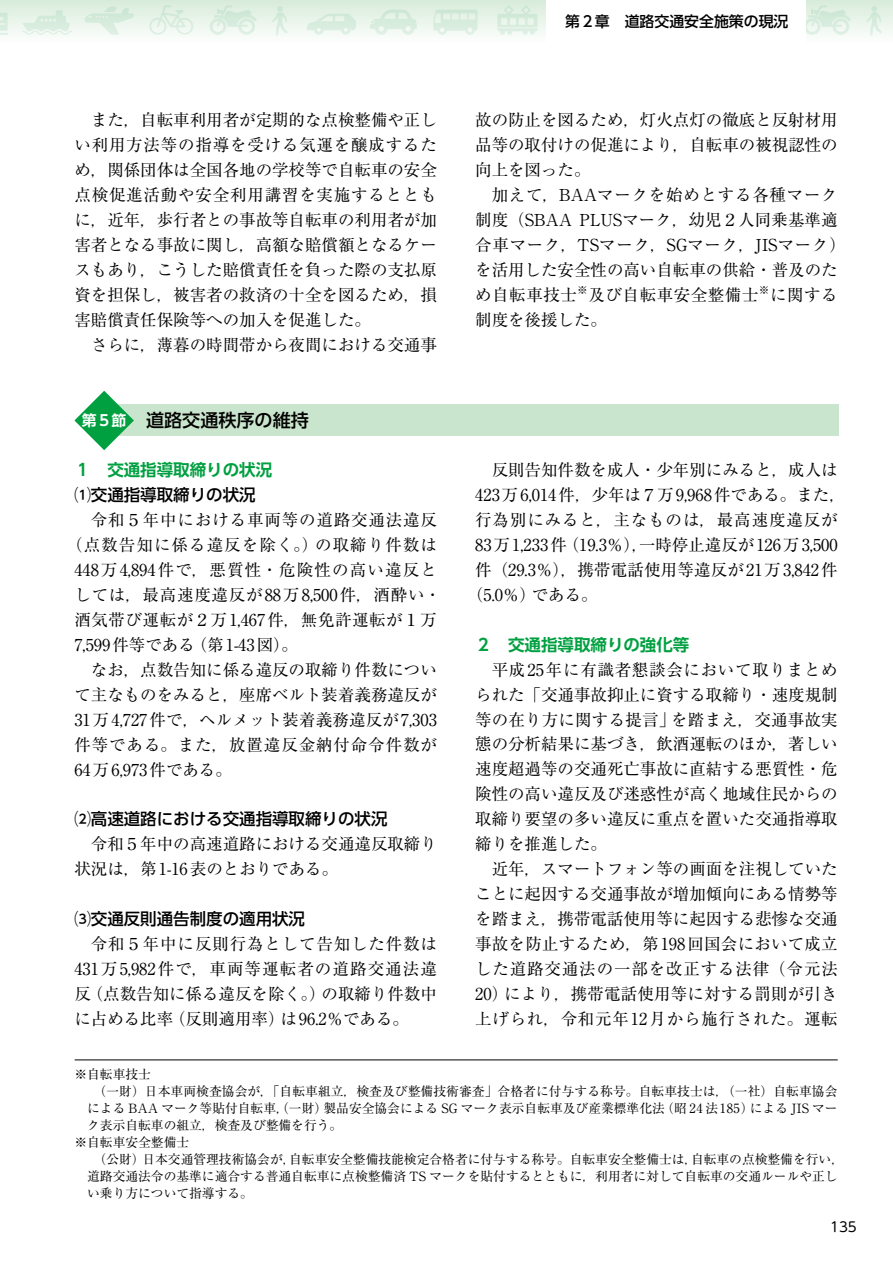
<style>
.page{position:relative;width:893px;height:1263px;background:#fff}
.page>*{position:absolute;margin:0;border:0;box-sizing:border-box;transform-origin:0 0}
.t1{font:500 18px "UD Shin Go Pr 6 N";color:#000}
.t2{font:16.5px/25px "Ryumin Pro";color:#000;text-align:justify}
.t3{font:16.5px "Ryumin Pro";letter-spacing:.055em;color:#000}
.t4{font:500 16.5px "UD Shin Go Pr 6 N";color:#000}
.t5{font:700 16.5px "UD Shin Go Pr 6 N De";color:#00a041}
.t6{font:16.5px "Ryumin Pro";letter-spacing:.07em;color:#000}
.t7{font:16.5px "Ryumin Pro";letter-spacing:.045em;color:#000}
.t8{font:16.5px "Ryumin Pro";letter-spacing:.035em;color:#000}
.t9{font:16.5px "Ryumin Pro";letter-spacing:.065em;color:#000}
.t10{font:500 14.85px "UD Shin Go Pr 6 N";color:#000}
.t11{font:13.5px "UD Shin M Go Pr 6 N";color:#000}
.t12{font:12.75px "Ryumin Pro";color:#000}
.s1{font-family:"UD Shin Go Pr 6 N De";font-weight:700;font-size:14.85px;color:#fff}
</style>
<div class="page">
<hr style="left:75px;top:1060px;width:763px;height:1px;background:#000">
<div style="left:105px;top:404px;width:734px;height:32px;background:#cae5cd"></div>
<svg style="left:74px;top:391px;width:60px;height:59px"></svg>
<div style="left:0;top:0;width:893px;height:42px;background:linear-gradient(to bottom,#d8ebda,#fbfdfc)"></div>
<svg style="left:22px;top:10px;width:50px;height:25px"></svg>
<svg style="left:0;top:13px;width:8px;height:22px"></svg>
<svg style="left:85px;top:7px;width:49px;height:28px"></svg>
<svg style="left:149px;top:5px;width:44px;height:30px"></svg>
<svg style="left:210px;top:5px;width:47px;height:30px"></svg>
<svg style="left:272px;top:6px;width:16px;height:30px"></svg>
<svg style="left:307px;top:14px;width:49px;height:21px"></svg>
<svg style="left:370px;top:10px;width:47px;height:25px"></svg>
<svg style="left:433px;top:10px;width:44px;height:25px"></svg>
<svg style="left:497px;top:5px;width:40px;height:30px"></svg>
<svg style="left:805px;top:5px;width:46px;height:30px"></svg>
<svg style="left:866px;top:6px;width:16px;height:30px"></svg>
<div style="left:546px;top:0;width:259px;height:47px;background:#fff"></div>
<p class="t2" style="left:74px;top:106px;width:364px;text-indent:16px">また，自転車利用者が定期的な点検整備や正しい利用方法等の指導を受ける気運を醸成するため，関係団体は全国各地の学校等で自転車の安全点検促進活動や安全利用講習を実施するとともに，近年，歩行者との事故等自転車の利用者が加害者となる事故に関し，高額な賠償額となるケースもあり，こうした賠償責任を負った際の支払原資を担保し，被害者の救済の十全を図るため，損害賠償責任保険等への加入を促進した。</p>
<p class="t2" style="left:91px;top:331px;width:348px">さらに，薄暮の時間帯から夜間における交通事</p>
<p class="t1" style="left:82px;top:406px;width:228px"><span class="s1">第５節</span> 道路交通秩序の維持</p>
<p class="t5" style="left:74px;top:456px;width:199px">１　交通指導取締りの状況</p>
<p class="t4" style="left:74px;top:481px;width:183px">⑴交通指導取締りの状況</p>
<p class="t3" style="left:91px;top:507px;width:348px">令和５年中における車両等の道路交通法違反</p>
<p class="t9" style="left:66px;top:531px;width:372px">（点数告知に係る違反を除く。）の取締り件数は</p>
<p class="t6" style="left:74px;top:556px;width:364px">448万4,894件で，悪質性・危険性の高い違反と</p>
<p class="t7" style="left:74px;top:581px;width:368px">しては，最高速度違反が88万8,500件，酒酔い・</p>
<p class="t8" style="left:74px;top:606px;width:364px">酒気帯び運転が２万1,467件，無免許運転が１万</p>
<p class="t2" style="left:74px;top:631px;width:225px">7,599件等である（第1-43図）。</p>
<p class="t2" style="left:91px;top:656px;width:348px">なお，点数告知に係る違反の取締り件数につい</p>
<p class="t2" style="left:74px;top:681px;width:364px">て主なものをみると，座席ベルト装着義務違反が</p>
<p class="t2" style="left:74px;top:706px;width:364px">31万4,727件で，ヘルメット装着義務違反が7,303</p>
<p class="t3" style="left:74px;top:731px;width:364px">件等である。また，放置違反金納付命令件数が</p>
<p class="t2" style="left:74px;top:756px;width:159px">64万6,973件である。</p>
<p class="t4" style="left:74px;top:806px;width:315px">⑵高速道路における交通指導取締りの状況</p>
<p class="t2" style="left:74px;top:831px;width:364px;text-indent:16px">令和５年中の高速道路における交通違反取締り状況は，第1-16表のとおりである。</p>
<p class="t4" style="left:74px;top:906px;width:232px">⑶交通反則通告制度の適用状況</p>
<p class="t2" style="left:74px;top:930px;width:364px;text-indent:16px">令和５年中に反則行為として告知した件数は431万5,982件で，車両等運転者の道路交通法違反（点数告知に係る違反を除く。）の取締り件数中に占める比率（反則適用率）は96.2％である。</p>
<p class="t10" style="left:565px;top:9px;width:225px">第２章　道路交通安全施策の現況</p>
<p class="t2" style="left:475px;top:106px;width:364px">故の防止を図るため，灯火点灯の徹底と反射材用品等の取付けの促進により，自転車の被視認性の向上を図った。</p>
<p class="t2" style="left:475px;top:181px;width:372px;text-align:left;text-indent:16px">加えて，BAAマークを始めとする各種マーク制度（SBAA PLUSマーク，幼児２人同乗基準適合車マーク，TSマーク，SGマーク，JISマーク）を活用した安全性の高い自転車の供給・普及のため自転車技士<sup>※</sup>及び自転車安全整備士<sup>※</sup>に関する制度を後援した。</p>
<p class="t2" style="left:492px;top:456px;width:348px">反則告知件数を成人・少年別にみると，成人は</p>
<p class="t2" style="left:475px;top:481px;width:372px">423万6,014件，少年は７万9,968件である。また，</p>
<p class="t3" style="left:475px;top:506px;width:364px">行為別にみると，主なものは，最高速度違反が</p>
<p class="t2" style="left:475px;top:531px;width:364px">83万1,233件（19.3％），一時停止違反が126万3,500</p>
<p class="t2" style="left:475px;top:556px;width:364px">件（29.3％），携帯電話使用等違反が21万3,842件</p>
<p class="t2" style="left:467px;top:581px;width:132px">（5.0％）である。</p>
<p class="t5" style="left:475px;top:631px;width:216px">２　交通指導取締りの強化等</p>
<p class="t2" style="left:475px;top:656px;width:364px;text-indent:16px">平成25年に有識者懇談会において取りまとめられた「交通事故抑止に資する取締り・速度規制等の在り方に関する提言」を踏まえ，交通事故実態の分析結果に基づき，飲酒運転のほか，著しい速度超過等の交通死亡事故に直結する悪質性・危険性の高い違反及び迷惑性が高く地域住民からの取締り要望の多い違反に重点を置いた交通指導取締りを推進した。</p>
<p class="t2" style="left:475px;top:855px;width:364px;text-indent:16px">近年，スマートフォン等の画面を注視していたことに起因する交通事故が増加傾向にある情勢等を踏まえ，携帯電話使用等に起因する悲惨な交通事故を防止するため，第198回国会において成立した道路交通法の一部を改正する法律（令元法20）により，携帯電話使用等に対する罰則が引き上げられ，令和元年12月から施行された。運転</p>
<p class="t12" style="left:74px;top:1064px;width:78px">※自転車技士</p>
<p class="t12" style="left:74px;top:1081px;width:764px">　　（一財）日本車両検査協会が，「自転車組立，検査及び整備技術審査」合格者に付与する称号。自転車技士は，（一社）自転車協会</p>
<p class="t12" style="left:87px;top:1098px;width:752px">による BAA マーク等貼付自転車，（一財）製品安全協会による SG マーク表示自転車及び産業標準化法（昭 24 法185）による JIS マー</p>
<p class="t12" style="left:87px;top:1115px;width:257px">ク表示自転車の組立，検査及び整備を行う。</p>
<p class="t12" style="left:74px;top:1132px;width:116px">※自転車安全整備士</p>
<p class="t12" style="left:74px;top:1149px;width:771px">　　（公財）日本交通管理技術協会が，自転車安全整備技能検定合格者に付与する称号。自転車安全整備士は，自転車の点検整備を行い，</p>
<p class="t12" style="left:87px;top:1166px;width:752px">道路交通法令の基準に適合する普通自転車に点検整備済 TS マークを貼付するとともに，利用者に対して自転車の交通ルールや正し</p>
<p class="t12" style="left:87px;top:1183px;width:167px">い乗り方について指導する。</p>
<p class="t11" style="left:830px;top:1216px;width:28px">135</p>
</div>
